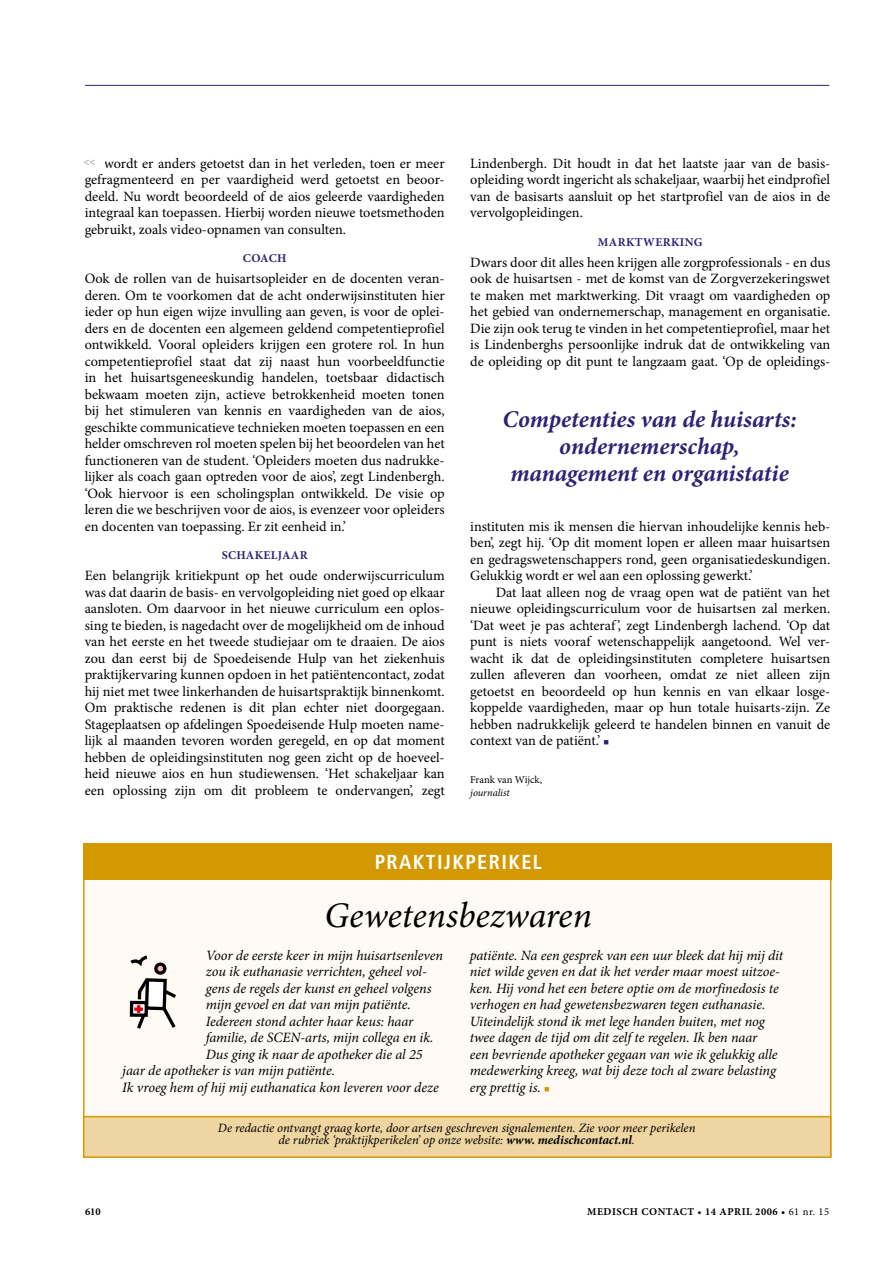
<style>
.page{position:relative;width:893px;height:1263px;background:#fff}
.page>*{position:absolute;margin:0;border:0;box-sizing:border-box;transform-origin:0 0}
.t1{font:italic 36px "Minion Pro";letter-spacing:-.005em;color:#000}
.t2{font:italic 700 24px/27px "Minion Pro";color:#2f2274;text-align:center}
.t3{font:700 condensed 20.25px "Frutiger";letter-spacing:.065em;color:#fff}
.t4{font:14.25px/16.5px "Minion Pro";letter-spacing:-.005em;color:#000;text-align:justify}
.t5{font:italic 14.25px/16.5px "Minion Pro";letter-spacing:-.005em;color:#000}
.t6{font:italic 12.75px/12px "Minion Pro";letter-spacing:-.005em;color:#000;text-align:center}
.t7{font:700 12px "Minion Pro";letter-spacing:.085em;color:#2f2274}
.t8{font:700 10.5px "Minion Pro";letter-spacing:.05em;color:#000}
.t9{font:10.5px "Minion Pro";color:#000}
.t10{font:italic 10.5px "Minion Pro";letter-spacing:-.01em;color:#000}
.t11{font:10.5px "Minion Pro";color:#817f84}
.s1{color:#2f2274}
.s2{color:#d49900}
.s3{font-weight:700}
.s4{font-weight:400}
</style>
<div class="page">
<hr style="left:85px;top:85px;width:744px;height:1px;background:#2f2274">
<div style="left:84px;top:845px;width:747px;height:311px;background:#fffaf4"></div>
<div style="left:83px;top:843px;width:748px;height:37px;background:#d49900"></div>
<div style="left:84px;top:1117px;width:747px;height:40px;background:#eed5a1"></div>
<div style="left:83px;top:1116px;width:748px;height:42px;border:2px solid #d49900"></div>
<svg style="left:129px;top:955px;width:47px;height:74px"></svg>
<p class="t4" style="left:85px;top:155px;width:362px;text-indent:20px">wordt er anders getoetst dan in het verleden, toen er meer gefragmenteerd en per vaardigheid werd getoetst en beoor&shy;deeld. Nu wordt beoordeeld of de aios geleerde vaardigheden integraal kan toepassen. Hierbij worden nieuwe toetsmethoden gebruikt, zoals video-opnamen van consulten.</p>
<p class="t7" style="left:243px;top:250px;width:19px">COACH</p>
<p class="t4" style="left:85px;top:270px;width:362px">Ook de rollen van de huisartsopleider en de docenten veran&shy;deren. Om te voorkomen dat de acht onderwijsinstituten hier ieder op hun eigen wijze invulling aan geven, is voor de oplei&shy;ders en de docenten een algemeen geldend competentieprofiel ontwikkeld. Vooral opleiders krijgen een grotere rol. In hun competentieprofiel staat dat zij naast hun voorbeeldfunctie in het huisartsgeneeskundig handelen, toetsbaar didactisch bekwaam moeten zijn, actieve betrokkenheid moeten tonen bij het stimuleren van kennis en vaardigheden van de aios, geschikte communicatieve technieken moeten toepassen en een helder omschreven rol moeten spelen bij het beoordelen van het functioneren van de student. ‘Opleiders moeten dus nadrukke&shy;lijker als coach gaan optreden voor de aios’, zegt Lindenbergh. ‘Ook hiervoor is een scholingsplan ontwikkeld. De visie op leren die we beschrijven voor de aios, is evenzeer voor opleiders en docenten van toepassing. Er zit eenheid in.’</p>
<p class="t7" style="left:222px;top:547px;width:16px">SCHA</p>
<p class="t7" style="left:255px;top:547px;width:37px">KELJAAR</p>
<p class="t4" style="left:85px;top:567px;width:362px">Een belangrijk kritiekpunt op het oude onderwijscurriculum was dat daarin de basis- en vervolgopleiding niet goed op elkaar aansloten. Om daarvoor in het nieuwe curriculum een oplos&shy;sing te bieden, is nagedacht over de mogelijkheid om de inhoud van het eerste en het tweede studiejaar om te draaien. De aios zou dan eerst bij de Spoedeisende Hulp van het ziekenhuis praktijkervaring kunnen opdoen in het patiëntencontact, zodat hij niet met twee linkerhanden de huisartspraktijk binnenkomt.<br>Om praktische redenen is dit plan echter niet doorgegaan.<br>Stageplaatsen op afdelingen Spoedeisende Hulp moeten name&shy;lijk al maanden tevoren worden geregeld, en op dat moment hebben de opleidingsinstituten nog geen zicht op de hoeveel&shy;heid nieuwe aios en hun studiewensen. ‘Het schakeljaar kan een oplossing zijn om dit probleem te ondervangen’, zegt</p>
<p class="t11" style="left:84px;top:155px;width:13px">&lt;&lt;</p>
<p class="t4" style="left:470px;top:155px;width:362px">Lindenbergh. Dit houdt in dat het laatste jaar van de basis&shy;opleiding wordt ingericht als schakeljaar, waarbij het eindprofiel van de basisarts aansluit op het startprofiel van de aios in de vervolgopleidingen.</p>
<p class="t7" style="left:598px;top:233px;width:47px">MARKTWER</p>
<p class="t7" style="left:671px;top:233px;width:18px">KING</p>
<p class="t4" style="left:470px;top:254px;width:362px">Dwars door dit alles heen krijgen alle zorgprofessionals - en dus ook de huisartsen - met de komst van de Zorgverzekeringswet te maken met marktwerking. Dit vraagt om vaardigheden op het gebied van ondernemerschap, management en organisatie.<br>Die zijn ook terug te vinden in het competentieprofiel, maar het is Lindenberghs persoonlijke indruk dat de ontwikkeling van de opleiding op dit punt te langzaam gaat. ‘Op de opleidings-</p>
<h2 class="t2" style="left:502px;top:405px;width:296px">Competenties van de huisarts: ondernemerschap, management en organistatie</h2>
<p class="t4" style="left:470px;top:518px;width:362px">instituten mis ik mensen die hiervan inhoudelijke kennis heb&shy;ben’, zegt hij. ‘Op dit moment lopen er alleen maar huisartsen en gedragswetenschappers rond, geen organisatiedeskundigen.<br>Gelukkig wordt er wel aan een oplossing gewerkt.’</p>
<p class="t4" style="left:470px;top:584px;width:362px;text-indent:26px">Dat laat alleen nog de vraag open wat de patiënt van het nieuwe opleidingscurriculum voor de huisartsen zal merken. ‘Dat weet je pas achteraf ’, zegt Lindenbergh lachend. ‘Op dat punt is niets vooraf wetenschappelijk aangetoond. Wel ver&shy;wacht ik dat de opleidingsinstituten completere huisartsen zullen afleveren dan voorheen, omdat ze niet alleen zijn getoetst en beoordeeld op hun kennis en van elkaar losge&shy;koppelde vaardigheden, maar op hun totale huisarts-zijn. Ze hebben nadrukkelijk geleerd te handelen binnen en vanuit de context van de patiënt.’ <span class="s1">■</span></p>
<p class="t9" style="left:470px;top:772px;width:73px">Frank van Wijck,</p>
<p class="t10" style="left:470px;top:786px;width:41px">journalist</p>
<h3 class="t3" style="left:375px;top:850px;width:169px">PRAKTIJKPERIKEL</h3>
<h1 class="t1" style="left:324px;top:891px;width:269px">Gewetensbezwaren</h1>
<p class="t5" style="left:206px;top:947px;width:239px">Voor de eerste keer in mijn huisartsen-leven</p>
<p class="t5" style="left:206px;top:963px;width:222px">zou ik euthanasie verrichten, geheel vol-</p>
<p class="t5" style="left:206px;top:980px;width:227px">gens de regels der kunst en geheel volgens</p>
<p class="t5" style="left:206px;top:996px;width:206px">mijn gevoel en dat van mijn patiënte.</p>
<p class="t5" style="left:206px;top:1013px;width:209px">Iedereen stond achter haar keus: haar</p>
<p class="t5" style="left:206px;top:1029px;width:229px">familie, de SCEN-arts, mijn collega en ik.</p>
<p class="t5" style="left:206px;top:1046px;width:218px">Dus ging ik naar de apotheker die al 25</p>
<p class="t5" style="left:122px;top:1062px;width:214px">jaar de apotheker is van mijn patiënte.</p>
<p class="t5" style="left:122px;top:1079px;width:318px">Ik vroeg hem of hij mij euthanatica kon leveren voor deze</p>
<p class="t5" style="left:470px;top:947px;width:315px">patiënte. Na een gesprek van een uur bleek dat hij mij dit niet wilde geven en dat ik het verder maar moest uitzoe&shy;ken. Hij vond het een betere optie om de morfinedosis te verhogen en had gewetensbezwaren tegen euthanasie.<br>Uiteindelijk stond ik met lege handen buiten, met nog twee dagen de tijd om dit zelf te regelen. Ik ben naar<br>een bevriende apotheker gegaan van wie ik gelukkig alle medewerking kreeg, wat bij deze toch al zware belasting erg prettig is. <span class="s2">■</span></p>
<p class="t6" style="left:218px;top:1122px;width:479px">De redactie ontvangt graag korte, door artsen geschreven signalementen. Zie voor meer perikelen de rubriek ‘praktijkperikelen’ op onze website: <span class="s3">www. medischcontact.nl</span>.</p>
<p class="t8" style="left:85px;top:1204px;width:17px">610</p>
<p class="t8" style="left:587px;top:1204px;width:244px">MEDISCH CONTACT • 14 APRIL 2006 • <span class="s4">61 nr. 15</span></p>
</div>
